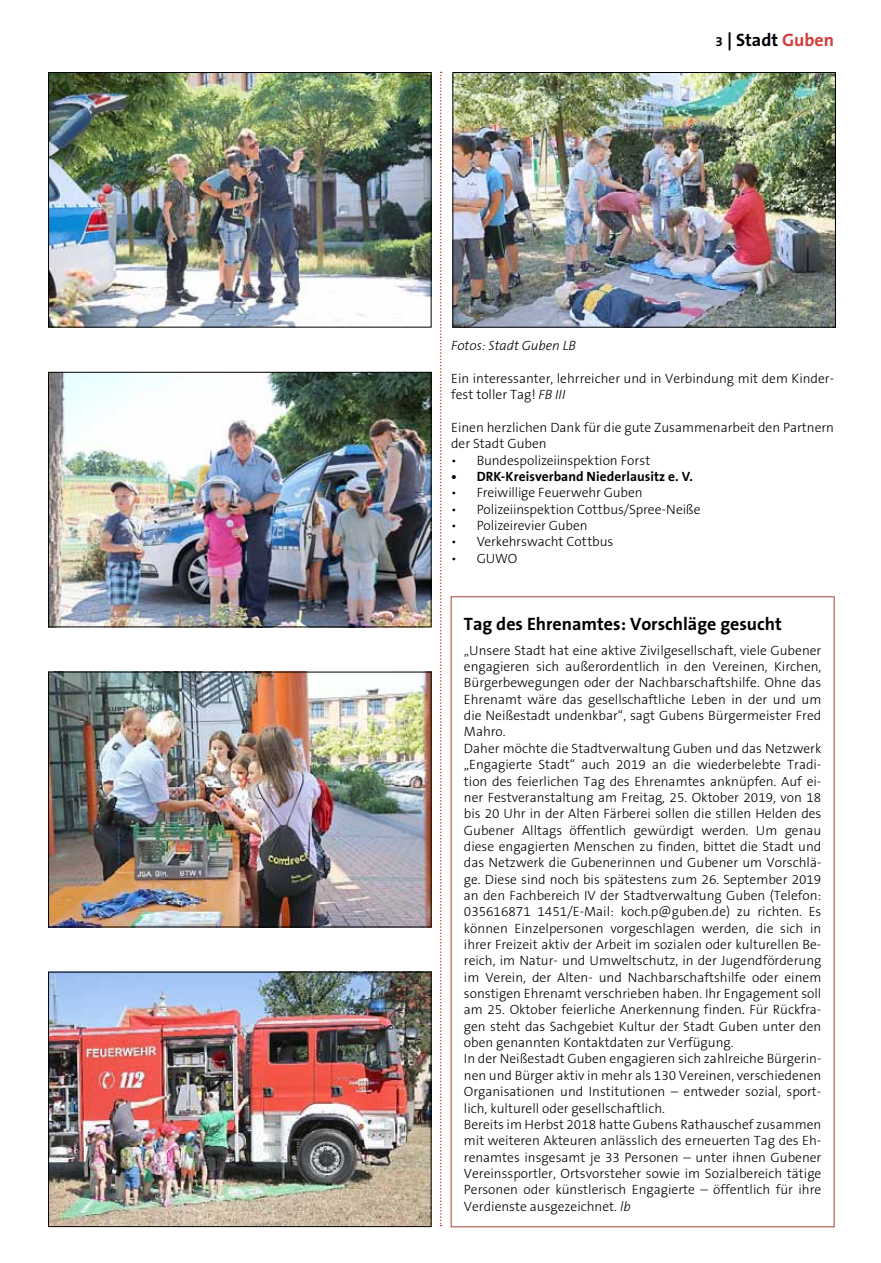
<style>
.page{position:relative;width:881px;height:1263px;background:#fff}
.page>*{position:absolute;margin:0;border:0;box-sizing:border-box;transform-origin:0 0}
.t1{font:700 18px "The Sans B7";color:#000}
.t2{font:300 13.5px/16.4px "The Sans B3";color:#000}
.t3{font:700 13.5px "The Sans B7";letter-spacing:.005em;color:#000}
.t4{font:italic 300 13.5px "The Sans B3";color:#000}
.s1{font-size:13.5px}
.s2{color:#d13e37}
.s3{font-style:italic}
</style>
<div class="page">
<svg style="left:440px;top:72px;width:1px;height:1154px"></svg>
<img style="left:50px;top:74px;width:379px;height:251px">
<div style="left:48px;top:72px;width:383px;height:255px;border:1px solid #000"></div>
<img style="left:50px;top:374px;width:379px;height:251px">
<div style="left:48px;top:372px;width:383px;height:255px;border:1px solid #000"></div>
<img style="left:50px;top:674px;width:379px;height:251px">
<div style="left:48px;top:672px;width:383px;height:255px;border:1px solid #000"></div>
<img style="left:50px;top:974px;width:379px;height:251px">
<div style="left:48px;top:972px;width:383px;height:255px;border:1px solid #000"></div>
<img style="left:454px;top:74px;width:379px;height:251px">
<div style="left:452px;top:72px;width:383px;height:255px;border:1px solid #000"></div>
<h1 class="t1" style="left:715px;top:30px;width:120px"><span class="s1">3</span> | Stadt <span class="s2">Guben</span></h1>
<p class="t4" style="left:451px;top:339px;width:126px">Fotos: Stadt Guben LB</p>
<p class="t2" style="left:451px;top:371px;width:384px">Ein interessanter, lehrreicher und in Verbindung mit dem Kinder&shy;fest toller Tag! <span class="s3">FB III</span></p>
<p class="t2" style="left:451px;top:420px;width:384px">Einen herzlichen Dank für die gute Zusammenarbeit den Partnern der Stadt Guben</p>
<p class="t2" style="left:451px;top:452px;width:201px">• Bundespolizeiinspektion Forst</p>
<p class="t3" style="left:451px;top:469px;width:243px">• DRK-Kreisverband Niederlausitz e. V.</p>
<p class="t2" style="left:451px;top:485px;width:193px">• Freiwillige Feuerwehr Guben</p>
<p class="t2" style="left:451px;top:501px;width:251px">• Polizeiinspektion Cottbus/Spree-Neiße</p>
<p class="t2" style="left:451px;top:518px;width:138px">• Polizeirevier Guben</p>
<p class="t2" style="left:451px;top:534px;width:163px">• Verkehrswacht Cottbus</p>
<p class="t2" style="left:451px;top:550px;width:68px">• GUWO</p>
<h1 class="t1" style="left:463px;top:614px;width:319px">Tag des Ehrenamtes: Vorschläge gesucht</h1>
<p class="t2" style="left:463px;top:642px;width:359px">„Unsere Stadt hat eine aktive Zivilgesellschaft, viele Gubener engagieren sich außerordentlich in den Vereinen, Kirchen, Bürgerbewegungen oder der Nachbarschaftshilfe. Ohne das Ehrenamt wäre das gesellschaftliche Leben in der und um die Neißestadt undenkbar“, sagt Gubens Bürgermeister Fred Mahro.<br>Daher möchte die Stadtverwaltung Guben und das Netzwerk „Engagierte Stadt“ auch 2019 an die wiederbelebte Tradi&shy;tion des feierlichen Tag des Ehrenamtes anknüpfen. Auf ei&shy;ner Festveranstaltung am Freitag, 25. Oktober 2019, von 18 bis 20 Uhr in der Alten Färberei sollen die stillen Helden des Gubener Alltags öffentlich gewürdigt werden. Um genau diese engagierten Menschen zu finden, bittet die Stadt und das Netzwerk die Gubenerinnen und Gubener um Vorschlä&shy;ge. Diese sind noch bis spätestens zum 26. September 2019 an den Fachbereich IV der Stadtverwaltung Guben (Telefon:<br>035616871 1451/E-Mail: koch.p@guben.de) zu richten. Es können Einzelpersonen vorgeschlagen werden, die sich in ihrer Freizeit aktiv der Arbeit im sozialen oder kulturellen Be&shy;reich, im Natur- und Umweltschutz, in der Jugendförderung im Verein, der Alten- und Nachbarschaftshilfe oder einem sonstigen Ehrenamt verschrieben haben. Ihr Engagement soll am 25. Oktober feierliche Anerkennung finden. Für Rückfra&shy;gen steht das Sachgebiet Kultur der Stadt Guben unter den oben genannten Kontaktdaten zur Verfügung.<br>In der Neißestadt Guben engagieren sich zahlreiche Bürgerin&shy;nen und Bürger aktiv in mehr als 130 Vereinen, verschiedenen Organisationen und Institutionen – entweder sozial, sport&shy;lich, kulturell oder gesellschaftlich.<br>Bereits im Herbst 2018 hatte Gubens Rathauschef zusammen mit weiteren Akteuren anlässlich des erneuerten Tag des Eh&shy;renamtes insgesamt je 33 Personen – unter ihnen Gubener Vereinssportler, Ortsvorsteher sowie im Sozialbereich tätige Personen oder künstlerisch Engagierte – öffentlich für ihre Verdienste ausgezeichnet. <span class="s3">lb</span></p>
</div>
